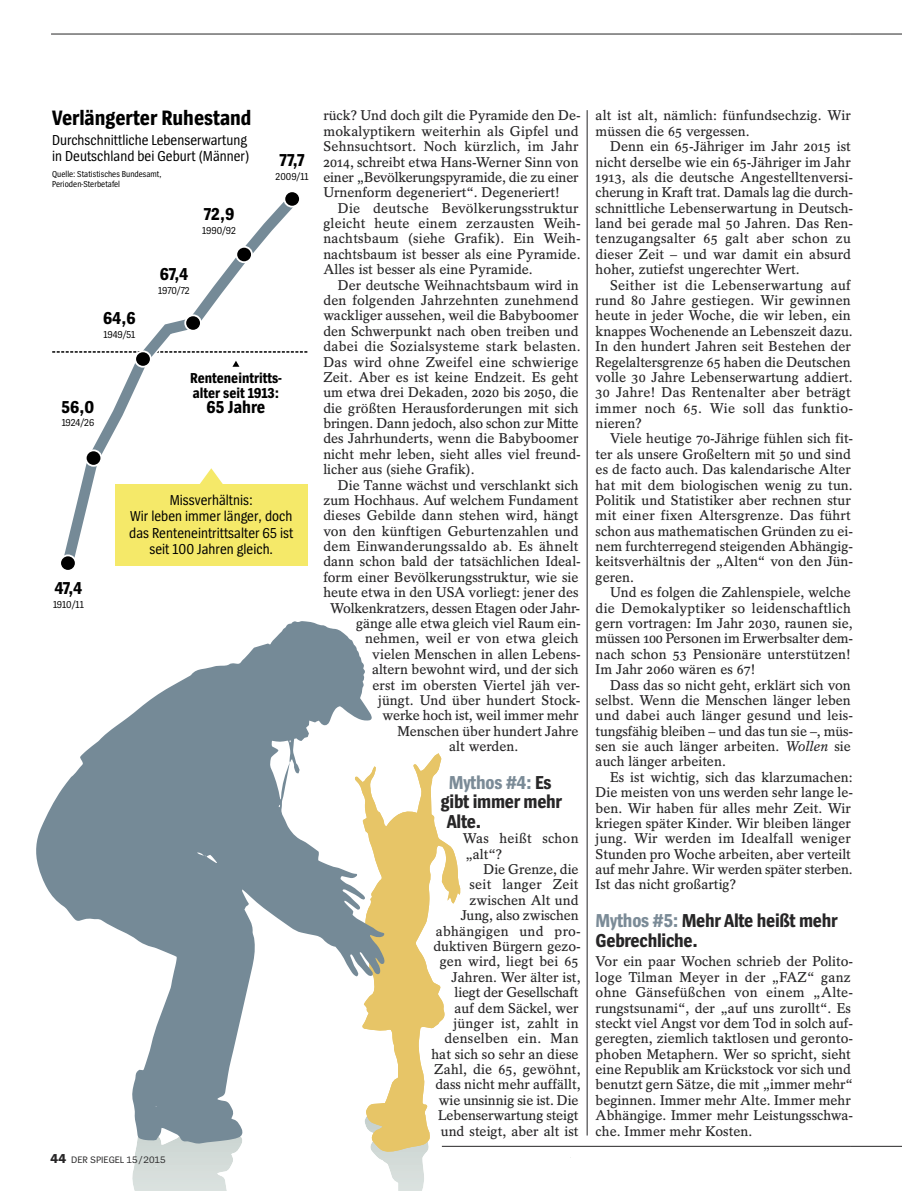
<style>
.page{position:relative;width:902px;height:1191px;background:#fff}
.page>*{position:absolute;margin:0;border:0;box-sizing:border-box;transform-origin:0 0}
.t1{font:700 21.75px "Spiegel Sans Cd";letter-spacing:-.005em;color:#000}
.t2{font:700 19.5px/19.5px "Spiegel Sans Cd";letter-spacing:-.015em;color:#272627}
.t3{font:700 19.5px "Spiegel Sans Cd";letter-spacing:-.015em;color:#7b8b97}
.t4{font:700 18px "Spiegel Sans Cd";color:#000}
.t5{font:15px/16.5px "Spiegel Sans Cd";color:#000}
.t6{font:700 15px/14.7px "Spiegel Sans Cd";color:#000}
.t7{font:600 14.1px/15.5px "Spiegel Serif";color:#272627}
.t8{font:10.5px "Spiegel Sans Cd";letter-spacing:-.005em;color:#000}
.t9{font:9.75px "Spiegel Sans";letter-spacing:-.005em;color:#272627}
.t10{font:9px/9.8px "Spiegel Sans Cd";color:#000}
.s1{font-weight:700;font-size:13.5px}
.s2{color:#272627}
.s3{font-style:italic}
.s4{color:#7b8b97}
</style>
<div class="page">
<svg style="left:132px;top:753px;width:328px;height:438px"></svg>
<svg style="left:36px;top:621px;width:348px;height:522px"></svg>
<svg style="left:55px;top:202px;width:253px;height:364px"></svg>
<svg style="left:185px;top:468px;width:52px;height:16px"></svg>
<svg style="left:60px;top:555px;width:16px;height:16px"></svg>
<div style="left:59px;top:554px;width:18px;height:18px;border:2px solid #fff;border-radius:50%"></div>
<div style="left:86px;top:450px;width:15px;height:16px;background:#000;border-radius:50%"></div>
<div style="left:85px;top:449px;width:17px;height:18px;border:2px solid #fff;border-radius:50%"></div>
<svg style="left:135px;top:351px;width:16px;height:16px"></svg>
<div style="left:134px;top:350px;width:18px;height:18px;border:2px solid #fff;border-radius:50%"></div>
<div style="left:236px;top:247px;width:16px;height:15px;background:#000;border-radius:50%"></div>
<div style="left:235px;top:246px;width:18px;height:17px;border:2px solid #fff;border-radius:50%"></div>
<svg style="left:185px;top:315px;width:16px;height:16px"></svg>
<div style="left:184px;top:314px;width:18px;height:18px;border:2px solid #fff;border-radius:50%"></div>
<div style="left:284px;top:191px;width:16px;height:16px;background:#000;border-radius:50%"></div>
<div style="left:283px;top:190px;width:18px;height:18px;border:2px solid #fff;border-radius:50%"></div>
<svg style="left:232px;top:361px;width:7px;height:6px"></svg>
<div style="left:115px;top:484px;width:192px;height:82px;background:#f5e969"></div>
<hr style="left:51px;top:34px;width:799px;height:1px;background:#272627">
<hr style="left:850px;top:34px;width:51px;height:1px;background:#272627">
<hr style="left:442px;top:1146px;width:408px;height:1px;background:#272627">
<hr style="left:850px;top:1146px;width:51px;height:1px;background:#272627">
<hr style="left:587px;top:110px;width:1px;height:1025px;background:#272627">
<h1 class="t1" style="left:52px;top:109px;width:201px">Verlängerter Ruhestand</h1>
<p class="t5" style="left:52px;top:133px;width:198px;line-height:15.8px">Durchschnittliche Lebenserwartung in Deutschland bei Geburt (Männer)</p>
<p class="t10" style="left:52px;top:170px;width:111px">Quelle: Statistisches Bundesamt,<br>Perioden-Sterbetafel</p>
<p class="t4" style="left:103px;top:312px;width:34px">64,6</p>
<p class="t8" style="left:103px;top:331px;width:33px">1949/51</p>
<p class="t4" style="left:160px;top:268px;width:30px">67,4</p>
<p class="t8" style="left:158px;top:287px;width:33px">1970/72</p>
<p class="t4" style="left:204px;top:208px;width:32px">72,9</p>
<p class="t8" style="left:202px;top:227px;width:35px">1990/92</p>
<p class="t4" style="left:279px;top:153px;width:27px">77,7</p>
<p class="t8" style="left:275px;top:172px;width:35px">2009/11</p>
<p class="t4" style="left:62px;top:400px;width:34px">56,0</p>
<p class="t8" style="left:62px;top:419px;width:34px">1924/26</p>
<p class="t4" style="left:55px;top:581px;width:29px">47,4</p>
<p class="t8" style="left:53px;top:600px;width:32px">1910/11</p>
<p class="t6" style="left:190px;top:372px;width:93px">Renteneintritts&shy;alter seit 1913:</p>
<p class="t4" style="left:206px;top:400px;width:60px">65 Jahre</p>
<p class="t5" style="left:129px;top:493px;width:165px;text-align:center">Missverhältnis:<br>Wir leben immer länger, doch das Renteneintrittsalter 65 ist seit 100 Jahren gleich.</p>
<p class="t9" style="left:51px;top:1156px;width:116px"><span class="s1">44</span> DER SPIEGEL 15/2015</p>
<p class="t7" style="left:323px;top:109px;width:259px">rück? Und doch gilt die Pyramide den De&shy;mokalyptikern weiterhin als Gipfel und Sehnsuchtsort. Noch kürzlich, im Jahr 2014, schreibt etwa Hans-Werner Sinn von einer „Bevölkerungspyramide, die zu einer Urnenform degeneriert“. Degeneriert!</p>
<p class="t7" style="left:323px;top:202px;width:259px;text-indent:14px">Die deutsche Bevölkerungsstruktur gleicht heute einem zerzausten Weih&shy;nachtsbaum (siehe Grafik). Ein Weih&shy;nachtsbaum ist besser als eine Pyramide.<br>Alles ist besser als eine Pyramide.</p>
<p class="t7" style="left:323px;top:278px;width:259px;text-indent:14px">Der deutsche Weihnachtsbaum wird in den folgenden Jahrzehnten zunehmend wackliger aussehen, weil die Babyboomer den Schwerpunkt nach oben treiben und dabei die Sozialsysteme stark belasten.<br>Das wird ohne Zweifel eine schwierige Zeit. Aber es ist keine Endzeit. Es geht um etwa drei Dekaden, 2020 bis 2050, die die größten Herausforderungen mit sich bringen. Dann jedoch, also schon zur Mitte des Jahrhunderts, wenn die Babyboomer nicht mehr leben, sieht alles viel freund&shy;licher aus (siehe Grafik).</p>
<p class="t7" style="left:338px;top:478px;width:242px">Die Tanne wächst und verschlankt sich</p>
<p class="t7" style="left:323px;top:494px;width:257px">zum Hochhaus. Auf welchem Fundament</p>
<p class="t7" style="left:323px;top:509px;width:257px">dieses Gebilde dann stehen wird, hängt</p>
<p class="t7" style="left:323px;top:524px;width:257px">von den künftigen Geburtenzahlen und</p>
<p class="t7" style="left:323px;top:540px;width:257px">dem Einwanderungssaldo ab. Es ähnelt</p>
<p class="t7" style="left:323px;top:555px;width:259px">dann schon bald der tatsächlichen Ideal-</p>
<p class="t7" style="left:323px;top:571px;width:257px">form einer Bevölkerungsstruktur, wie sie</p>
<p class="t7" style="left:323px;top:586px;width:257px">heute etwa in den USA vorliegt: jener des</p>
<p class="t7" style="left:330px;top:601px;width:252px">Wolkenkratzers, dessen Etagen oder Jahr-</p>
<p class="t7" style="left:356px;top:617px;width:226px">gänge alle etwa gleich viel Raum ein-</p>
<p class="t7" style="left:365px;top:632px;width:215px">nehmen, weil er von etwa gleich</p>
<p class="t7" style="left:372px;top:647px;width:210px">vielen Menschen in allen Lebens-</p>
<p class="t7" style="left:372px;top:663px;width:208px">altern bewohnt wird, und der sich</p>
<p class="t7" style="left:372px;top:678px;width:209px">erst im obersten Viertel jäh ver-</p>
<p class="t7" style="left:378px;top:694px;width:204px">jüngt. Und über hundert Stock-</p>
<p class="t7" style="left:382px;top:709px;width:197px">werke hoch ist, weil immer mehr</p>
<p class="t7" style="left:397px;top:724px;width:183px">Menschen über hundert Jahre</p>
<p class="t7" style="left:449px;top:740px;width:71px">alt werden.</p>
<h2 class="t3" style="left:449px;top:775px;width:104px">Mythos #4: <span class="s2">Es</span></h2>
<h2 class="t2" style="left:441px;top:793px;width:123px">gibt immer mehr</h2>
<h2 class="t2" style="left:446px;top:813px;width:36px">Alte.</h2>
<p class="t7" style="left:462px;top:832px;width:117px">Was heißt schon „alt“?</p>
<p class="t7" style="left:431px;top:863px;width:151px;text-align:right">Die Grenze, die<br>seit langer Zeit zwischen Alt und<br>Jung, also zwischen abhängigen und pro&shy;duktiven Bürgern gezo&shy;gen wird, liegt bei 65<br>Jahren. Wer älter ist, liegt der Gesellschaft<br>auf dem Säckel, wer jünger ist, zahlt in denselben ein. Man hat sich so sehr an diese<br>Zahl, die 65, gewöhnt, dass nicht mehr auffällt, wie unsinnig sie ist. Die<br>Lebenserwartung steigt und steigt, aber alt ist</p>
<p class="t7" style="left:595px;top:109px;width:257px">alt ist alt, nämlich: fünfundsechzig. Wir müssen die 65 vergessen.</p>
<p class="t7" style="left:595px;top:140px;width:259px;text-indent:14px">Denn ein 65-Jähriger im Jahr 2015 ist nicht derselbe wie ein 65-Jähriger im Jahr 1913, als die deutsche Angestelltenversi&shy;cherung in Kraft trat. Damals lag die durch&shy;schnittliche Lebenserwartung in Deutsch&shy;land bei gerade mal 50 Jahren. Das Ren&shy;tenzugangsalter 65 galt aber schon zu dieser Zeit – und war damit ein absurd hoher, zutiefst ungerechter Wert.</p>
<p class="t7" style="left:595px;top:278px;width:259px;text-indent:14px">Seither ist die Lebenserwartung auf rund 80 Jahre gestiegen. Wir gewinnen heute in jeder Woche, die wir leben, ein knappes Wochenende an Lebenszeit dazu.<br>In den hundert Jahren seit Bestehen der Regelaltersgrenze 65 haben die Deutschen volle 30 Jahre Lebenserwartung addiert.<br>30 Jahre! Das Rentenalter aber beträgt immer noch 65. Wie soll das funktio&shy;nieren?</p>
<p class="t7" style="left:595px;top:432px;width:259px;text-indent:14px">Viele heutige 70-Jährige fühlen sich fit&shy;ter als unsere Großeltern mit 50 und sind es de facto auch. Das kalendarische Alter hat mit dem biologischen wenig zu tun.<br>Politik und Statistiker aber rechnen stur mit einer fixen Altersgrenze. Das führt schon aus mathematischen Gründen zu ei&shy;nem furchterregend steigenden Abhängig&shy;keitsverhältnis der „Alten“ von den Jün&shy;geren.</p>
<p class="t7" style="left:595px;top:586px;width:259px;text-indent:14px">Und es folgen die Zahlenspiele, welche die Demokalyptiker so leidenschaftlich gern vortragen: Im Jahr 2030, raunen sie, müssen 100 Personen im Erwerbsalter dem&shy;nach schon 53 Pensionäre unterstützen!<br>Im Jahr 2060 wären es 67!</p>
<p class="t7" style="left:595px;top:678px;width:259px;text-indent:14px">Dass das so nicht geht, erklärt sich von selbst. Wenn die Menschen länger leben und dabei auch länger gesund und leis&shy;tungsfähig bleiben – und das tun sie –, müs&shy;sen sie auch länger arbeiten. <span class="s3">Wollen</span> sie auch länger arbeiten.</p>
<p class="t7" style="left:595px;top:770px;width:259px;text-indent:14px">Es ist wichtig, sich das klarzumachen:<br>Die meisten von uns werden sehr lange le&shy;ben. Wir haben für alles mehr Zeit. Wir kriegen später Kinder. Wir bleiben länger jung. Wir werden im Idealfall weniger Stunden pro Woche arbeiten, aber verteilt auf mehr Jahre. Wir werden später sterben.<br>Ist das nicht großartig?</p>
<h2 class="t2" style="left:595px;top:912px;width:243px"><span class="s4">Mythos #5:</span> Mehr Alte heißt mehr<br>Gebrechliche.</h2>
<p class="t7" style="left:595px;top:955px;width:259px">Vor ein paar Wochen schrieb der Polito&shy;loge Tilman Meyer in der „FAZ“ ganz ohne Gänsefüßchen von einem „Alte&shy;rungstsunami“, der „auf uns zurollt“. Es steckt viel Angst vor dem Tod in solch auf&shy;geregten, ziemlich taktlosen und geronto&shy;phoben Metaphern. Wer so spricht, sieht eine Republik am Krückstock vor sich und benutzt gern Sätze, die mit „immer mehr“ beginnen. Immer mehr Alte. Immer mehr Abhängige. Immer mehr Leistungsschwa&shy;che. Immer mehr Kosten.</p>
</div>
